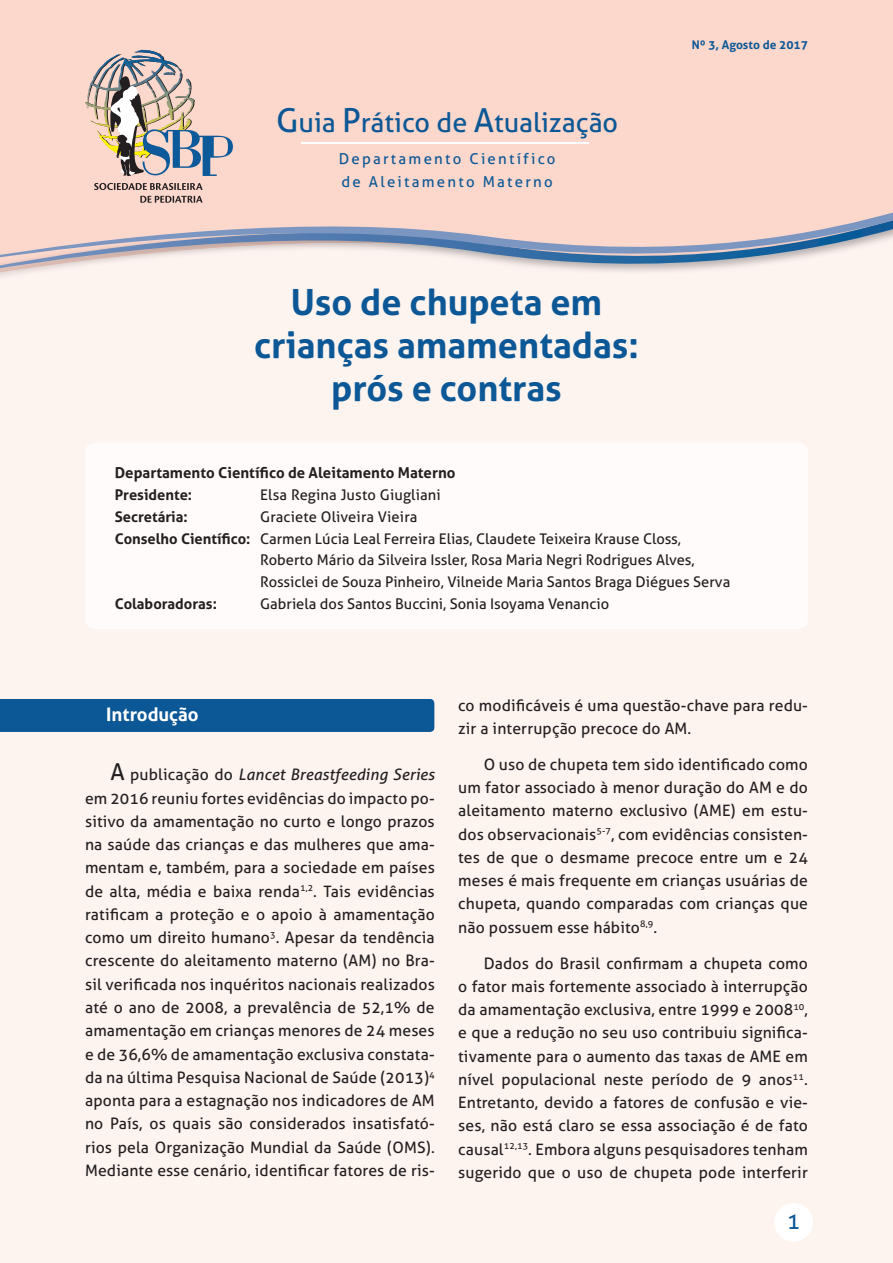
<style>
.page{position:relative;width:893px;height:1263px;background:#fdf3ef}
.page>*{position:absolute;margin:0;border:0;box-sizing:border-box;transform-origin:0 0}
.t1{font:700 36px/43.2px "Aller";color:#0c5896;text-align:center}
.t2{font:27px "Aller";color:#0c5896}
.t3{font:22.5px "Aller";color:#0c5896}
.t4{font:700 18.6px "Aller";color:#fff}
.t5{font:15.75px/23.2px "Aller";letter-spacing:.01em;color:#231f20;text-align:justify}
.t6{font:700 15px "Aller";color:#231f20}
.t7{font:15px/22.5px "Aller";letter-spacing:.15em;color:#0c5896}
.t8{font:14.7px "Aller";color:#231f20}
.t9{font:700 14.7px "Aller";color:#231f20}
.t10{font:700 12px "Aller";color:#0c5896}
.s1{font-size:33px}
.s2{font-weight:700}
.s3{font-size:23.25px}
.s4{font-style:italic}
</style>
<div class="page">
<div style="left:774px;top:1203px;width:39px;height:39px;background:#fff;border-radius:50%"></div>
<div style="left:0;top:699px;width:434px;height:33px;background:#0c5896"></div>
<div style="left:0;top:0;width:893px;height:276px;background:#fcd7cc"></div>
<img style="left:0;top:270px;width:893px;height:4px">
<svg style="left:0;top:211px;width:893px;height:59px"></svg>
<div style="left:86px;top:443px;width:721px;height:186px;background:#fefbfa"></div>
<hr style="left:301px;top:142px;width:288px;height:2px;background:#fff">
<svg style="left:85px;top:50px;width:148px;height:126px;background:#c7b7b0"></svg>
<svg style="left:94px;top:183px;width:109px;height:20px;background:#c6a9a1"></svg>
<h2 class="t2" style="left:276px;top:107px;width:344px"><span class="s1">G</span>uia <span class="s1">P</span>rático de <span class="s1">A</span>tualização</h2>
<p class="t7" style="left:339px;top:148px;width:218px">Departamento Científico de Aleitamento Materno</p>
<h1 class="t1" style="left:254px;top:281px;width:386px">Uso de chupeta em crianças amamentadas: prós e contras</h1>
<p class="t10" style="left:692px;top:38px;width:118px">Nº 3, Agosto de 2017</p>
<p class="t6" style="left:115px;top:464px;width:342px">Departamento Científico de Aleitamento Materno</p>
<p class="t9" style="left:115px;top:486px;width:79px">Presidente:</p>
<p class="t8" style="left:260px;top:486px;width:182px">Elsa Regina Justo Giugliani</p>
<p class="t9" style="left:115px;top:508px;width:74px">Secretária:</p>
<p class="t8" style="left:260px;top:508px;width:159px">Graciete Oliveira Vieira</p>
<p class="t8" style="left:115px;top:530px;width:568px"><span class="s2">Conselho Científico:</span> Carmen Lúcia Leal Ferreira Elias, Claudete Teixeira Krause Closs,</p>
<p class="t8" style="left:260px;top:552px;width:436px">Roberto Mário da Silveira Issler, Rosa Maria Negri Rodrigues Alves,</p>
<p class="t8" style="left:260px;top:573px;width:471px">Rossiclei de Souza Pinheiro, Vilneide Maria Santos Braga Diégues Serva</p>
<p class="t9" style="left:115px;top:595px;width:104px">Colaboradoras:</p>
<p class="t8" style="left:260px;top:595px;width:350px">Gabriela dos Santos Buccini, Sonia Isoyama Venancio</p>
<p class="t4" style="left:106px;top:704px;width:94px">Introdução</p>
<p class="t5" style="left:85px;top:763px;width:351px;text-indent:26px"><span class="s3">A</span> publicação do <span class="s4">Lancet Breastfeeding Series </span>em 2016 reuniu fortes evidências do impacto po&shy;sitivo da amamentação no curto e longo prazos na saúde das crianças e das mulheres que ama&shy;mentam e, também, para a sociedade em países de alta, média e baixa renda<sup>1,2</sup>. Tais evidências ratificam a proteção e o apoio à amamentação como um direito humano<sup>3</sup>. Apesar da tendência crescente do aleitamento materno (AM) no Bra&shy;sil verificada nos inquéritos nacionais realizados até o ano de 2008, a prevalência de 52,1% de amamentação em crianças menores de 24 meses e de 36,6% de amamentação exclusiva constata&shy;da na última Pesquisa Nacional de Saúde (2013)<sup>4 </sup>aponta para a estagnação nos indicadores de AM no País, os quais são considerados insatisfató&shy;rios pela Organização Mundial da Saúde (OMS).<br>Mediante esse cenário, identificar fatores de ris-</p>
<p class="t5" style="left:458px;top:693px;width:351px">co modificáveis é uma questão-chave para redu&shy;zir a interrupção precoce do AM.</p>
<p class="t5" style="left:458px;top:753px;width:351px;text-indent:26px">O uso de chupeta tem sido identificado como um fator associado à menor duração do AM e do aleitamento materno exclusivo (AME) em estu&shy;dos observacionais<sup>5-7</sup>, com evidências consisten&shy;tes de que o desmame precoce entre um e 24 meses é mais frequente em crianças usuárias de chupeta, quando comparadas com crianças que não possuem esse hábito<sup>8,9</sup>.</p>
<p class="t5" style="left:458px;top:951px;width:351px;text-indent:26px">Dados do Brasil confirmam a chupeta como o fator mais fortemente associado à interrupção da amamentação exclusiva, entre 1999 e 2008<sup>10</sup>, e que a redução no seu uso contribuiu significa&shy;tivamente para o aumento das taxas de AME em nível populacional neste período de 9 anos<sup>11</sup>.<br>Entretanto, devido a fatores de confusão e vie&shy;ses, não está claro se essa associação é de fato causal<sup>12,13</sup>. Embora alguns pesquisadores tenham sugerido que o uso de chupeta pode interferir</p>
<h3 class="t3" style="left:787px;top:1207px;width:15px">1</h3>
</div>
